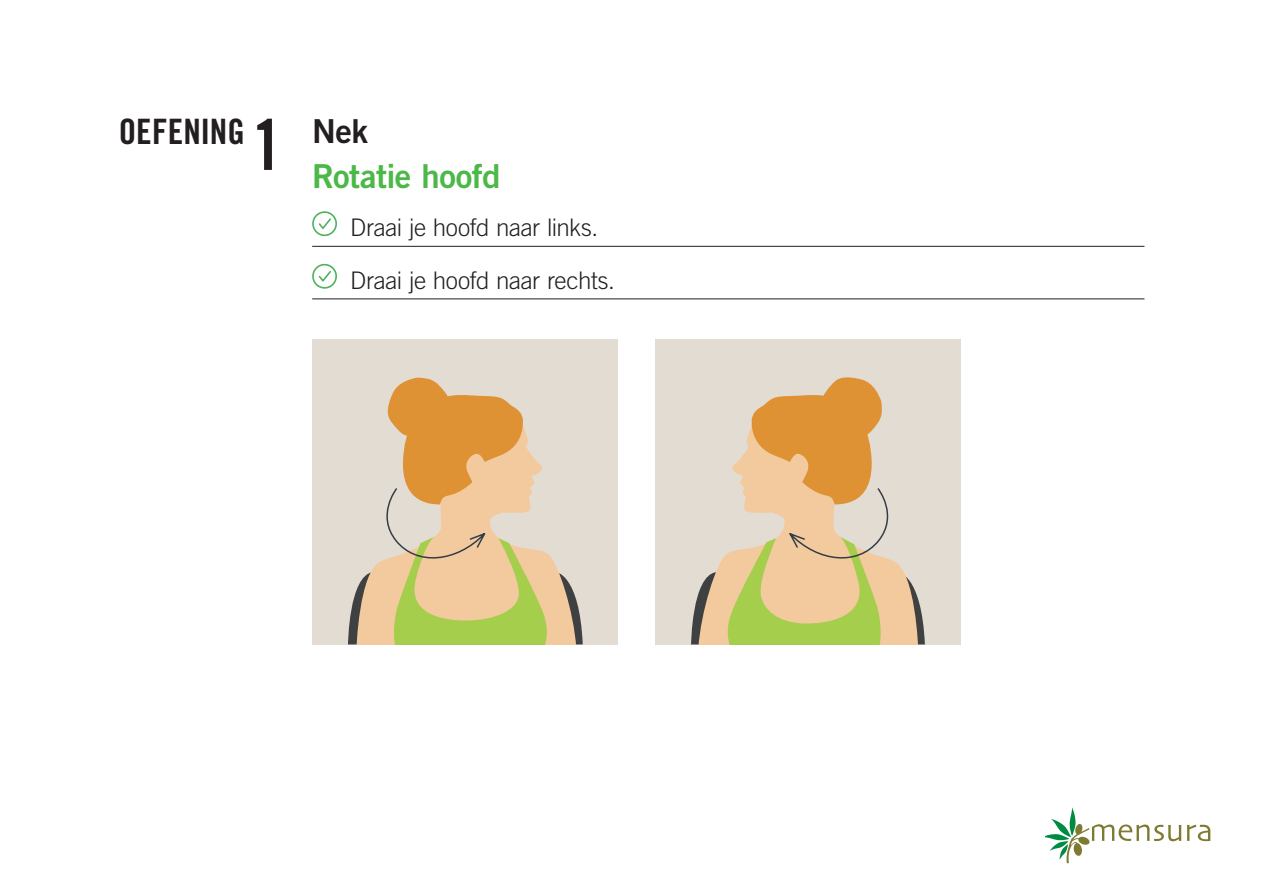
<style>
.page{position:relative;width:1263px;height:893px;background:#fff}
.page>*{position:absolute;margin:0;border:0;box-sizing:border-box;transform-origin:0 0}
.t1{font:69.9px "Trade Gothic LT Std Bd Cn 20";color:#231f20}
.t2{font:34.95px "Trade Gothic LT Std Bd Cn 20";color:#231f20}
.t3{font:33px "Trade Gothic LT Std Bd 2";letter-spacing:-.015em;color:#4cb848}
.t4{font:33px "Trade Gothic LT Std Bd 2";color:#231f20}
.t5{font:300 24.15px/52.5px "Trade Gothic LT Std";letter-spacing:-.015em;color:#231f20}
</style>
<div class="page">
<svg style="left:1187px;top:824px;width:23px;height:17px"></svg>
<svg style="left:1046px;top:807px;width:135px;height:56px"></svg>
<div style="left:312px;top:339px;width:305px;height:305px;background:#e3dcd2"></div>
<svg style="left:348px;top:377px;width:235px;height:267px"></svg>
<div style="left:656px;top:339px;width:305px;height:305px;background:#e3dcd2"></div>
<svg style="left:691px;top:377px;width:234px;height:267px"></svg>
<hr style="left:312px;top:246px;width:833px;height:1px;background:#231f20">
<hr style="left:312px;top:298px;width:833px;height:1px;background:#231f20">
<svg style="left:312px;top:211px;width:25px;height:26px"></svg>
<svg style="left:312px;top:263px;width:25px;height:26px"></svg>
<h2 class="t2" style="left:119px;top:110px;width:127px">OEFENING</h2>
<h1 class="t1" style="left:252px;top:102px;width:33px">1</h1>
<h3 class="t4" style="left:312px;top:111px;width:57px">Nek</h3>
<h3 class="t3" style="left:312px;top:156px;width:190px">Rotatie hoofd</h3>
<p class="t5" style="left:350px;top:201px;width:266px">Draai je hoofd naar links.<br>Draai je hoofd naar rechts.</p>
</div>
